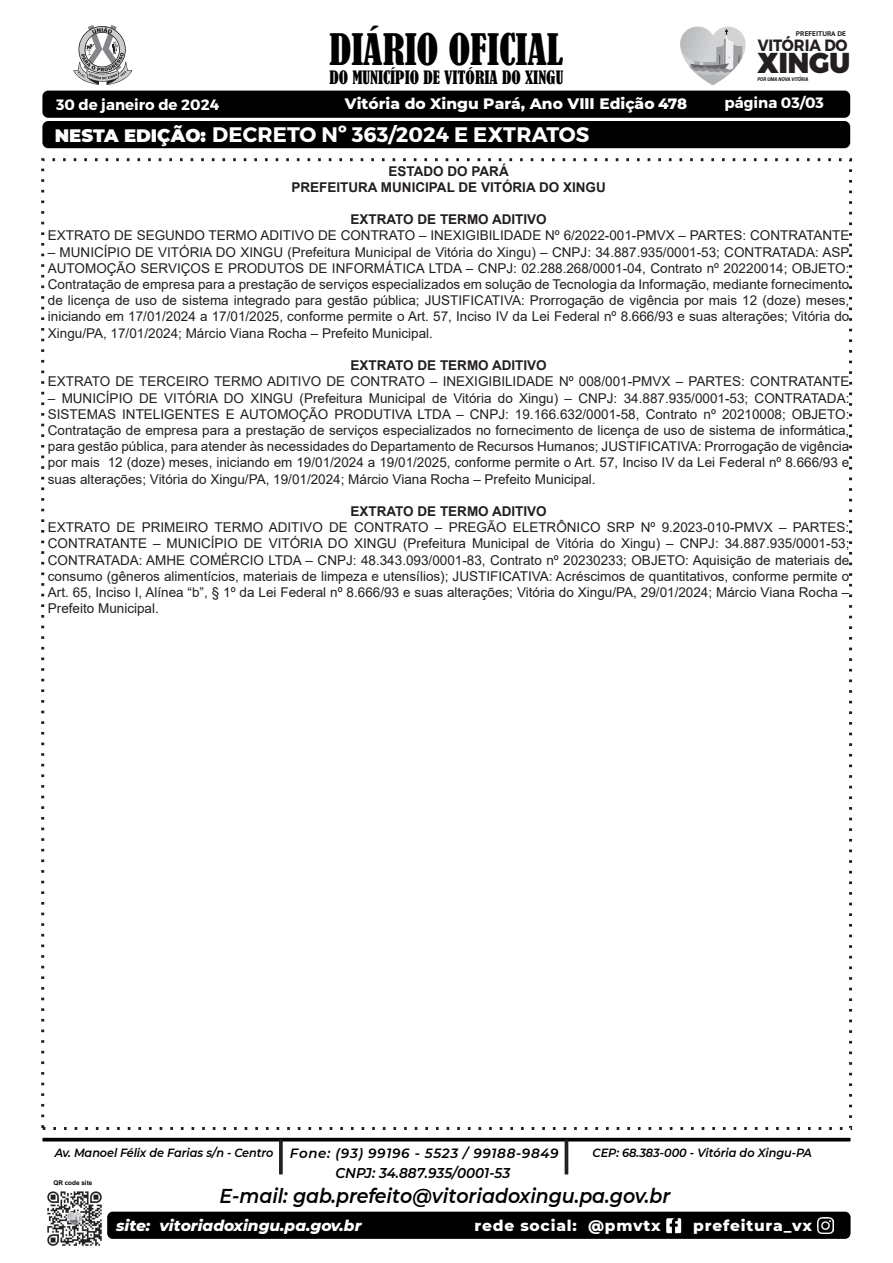
<style>
.page{position:relative;width:893px;height:1263px;background:#fff}
.page>*{position:absolute;margin:0;border:0;box-sizing:border-box;transform-origin:0 0}
.t1{font:condensed 40.65px "Bernard";color:#000}
.t2{font:900 28.65px "Montserrat";color:#231f20;scale:.95 1}
.t3{font:700 21px "Montserrat";letter-spacing:.01em;color:#fff}
.t4{font:italic 600 20.1px "Montserrat";color:#000;scale:.95 1}
.t5{font:900 18px "Montserrat";color:#fff}
.t6{font:condensed 17.25px "Bernard";color:#000}
.t7{font:700 16.35px "Montserrat";color:#231f20;scale:.91 1}
.t8{font:800 15.45px "Montserrat";color:#fff}
.t9{font:800 15.45px "Montserrat";letter-spacing:.05em;color:#fff}
.t10{font:italic 800 15.45px "Montserrat";color:#fff}
.t11{font:700 15px "Montserrat";color:#fff}
.t12{font:italic 600 14.25px "Montserrat";color:#000;scale:.95 1}
.t13{font:13.5px/16.2px "Arial";color:#231f20;text-align:justify}
.t14{font:700 13.5px/16.2px "Arial";color:#231f20;text-align:center}
.t15{font:italic 600 11.85px "Montserrat";color:#000;scale:.95 1}
.t16{font:700 6.75px "PT Sans";color:#231f20;scale:1.09 1}
.t17{font:700 6.45px "Arial";color:#000}
.t18{font:italic 900 5.25px "Roboto";color:#231f20;scale:.87 1}
.s1{font-size:15px}
.s2{font-size:13.35px}
</style>
<div class="page">
<div style="left:107px;top:1212px;width:743px;height:27px;background:#000;border-radius:6px"></div>
<hr style="left:42px;top:1138px;width:808px;height:3px;background:#000">
<svg style="left:680px;top:27px;width:65px;height:58px"></svg>
<img style="left:47px;top:1191px;width:55px;height:55px">
<div style="left:42px;top:121px;width:808px;height:27px;background:#000;border-radius:6px"></div>
<div style="left:42px;top:91px;width:808px;height:27px;background:#000;border-radius:6px"></div>
<svg style="left:73px;top:25px;width:59px;height:60px"></svg>
<svg style="left:279px;top:1139px;width:4px;height:35px"></svg>
<hr style="left:565px;top:1139px;width:3px;height:35px;background:#231f20">
<img style="left:818px;top:1218px;width:16px;height:15px">
<svg style="left:666px;top:1218px;width:15px;height:15px"></svg>
<h1 class="t1" style="left:329px;top:26px;width:236px">DIÁRIO OFICIAL</h1>
<p class="t6" style="left:330px;top:67px;width:235px">DO MUNICÍPIO DE VITÓRIA DO XINGU</p>
<p class="t16" style="left:796px;top:29px;width:47px">PREFEITURA DE</p>
<p class="t7" style="left:758px;top:35px;width:100px">VITÓRIA DO</p>
<p class="t18" style="left:757px;top:75px;width:60px">POR UMA NOVA VITÓRIA</p>
<h2 class="t2" style="left:758px;top:45px;width:99px">XINGU</h2>
<p class="t11" style="left:56px;top:95px;width:165px">30 de janeiro de 2024</p>
<p class="t11" style="left:725px;top:93px;width:101px">página 03/03</p>
<p class="t8" style="left:345px;top:93px;width:344px">Vitória do Xingu Pará, Ano VIII Edição <span class="s1">478</span></p>
<h3 class="t3" style="left:212px;top:122px;width:379px">DECRETO Nº 363/2024 E EXTRATOS</h3>
<h3 class="t5" style="left:55px;top:122px;width:153px">NESTA EDIÇÃO:</h3>
<p class="t14" style="left:291px;top:163px;width:316px">ESTADO DO PARÁ<br>PREFEITURA MUNICIPAL DE VITÓRIA DO XINGU</p>
<p class="t14" style="left:350px;top:212px;width:198px">EXTRATO DE TERMO ADITIVO</p>
<p class="t13" style="left:48px;top:228px;width:803px">EXTRATO DE SEGUNDO TERMO ADITIVO DE CONTRATO – INEXIGIBILIDADE Nº 6/2022-001-PMVX – PARTES: CONTRATANTE</p>
<p class="t13" style="left:48px;top:244px;width:803px">– MUNICÍPIO DE VITÓRIA DO XINGU (Prefeitura Municipal de Vitória do Xingu) – CNPJ: 34.887.935/0001-53; CONTRATADA: ASP AUTOMOÇÃO SERVIÇOS E PRODUTOS DE INFORMÁTICA LTDA – CNPJ: 02.288.268/0001-04, Contrato nº 20220014; OBJETO:<br>Contratação de empresa para a prestação de serviços especializados em solução de Tecnologia da Informação, mediante fornecimento de licença de uso de sistema integrado para gestão pública; JUSTIFICATIVA: Prorrogação de vigência por mais 12 (doze) meses, iniciando em 17/01/2024 a 17/01/2025, conforme permite o Art. 57, Inciso IV da Lei Federal nº 8.666/93 e suas alterações; Vitória do Xingu/PA, 17/01/2024; Márcio Viana Rocha – Prefeito Municipal.</p>
<p class="t14" style="left:350px;top:357px;width:198px">EXTRATO DE TERMO ADITIVO</p>
<p class="t13" style="left:48px;top:373px;width:803px">EXTRATO DE TERCEIRO TERMO ADITIVO DE CONTRATO – INEXIGIBILIDADE Nº 008/001-PMVX – PARTES: CONTRATANTE</p>
<p class="t13" style="left:48px;top:390px;width:803px">– MUNICÍPIO DE VITÓRIA DO XINGU (Prefeitura Municipal de Vitória do Xingu) – CNPJ: 34.887.935/0001-53; CONTRATADA:<br>SISTEMAS INTELIGENTES E AUTOMOÇÃO PRODUTIVA LTDA – CNPJ: 19.166.632/0001-58, Contrato nº 20210008; OBJETO:<br>Contratação de empresa para a prestação de serviços especializados no fornecimento de licença de uso de sistema de informática, para gestão pública, para atender às necessidades do Departamento de Recursos Humanos; JUSTIFICATIVA: Prorrogação de vigência por mais 12 (doze) meses, iniciando em 19/01/2024 a 19/01/2025, conforme permite o Art. 57, Inciso IV da Lei Federal nº 8.666/93 e suas alterações; Vitória do Xingu/PA, 19/01/2024; Márcio Viana Rocha – Prefeito Municipal.</p>
<p class="t14" style="left:350px;top:503px;width:198px">EXTRATO DE TERMO ADITIVO</p>
<p class="t13" style="left:48px;top:519px;width:803px">EXTRATO DE PRIMEIRO TERMO ADITIVO DE CONTRATO – PREGÃO ELETRÔNICO SRP Nº 9.2023-010-PMVX – PARTES:<br>CONTRATANTE – MUNICÍPIO DE VITÓRIA DO XINGU (Prefeitura Municipal de Vitória do Xingu) – CNPJ: 34.887.935/0001-53; CONTRATADA: AMHE COMÉRCIO LTDA – CNPJ: 48.343.093/0001-83, Contrato nº 20230233; OBJETO: Aquisição de materiais de consumo (gêneros alimentícios, materiais de limpeza e utensílios); JUSTIFICATIVA: Acréscimos de quantitativos, conforme permite o Art. 65, Inciso I, Alínea “b”, § 1º da Lei Federal nº 8.666/93 e suas alterações; Vitória do Xingu/PA, 29/01/2024; Márcio Viana Rocha – Prefeito Municipal.</p>
<p class="t15" style="left:55px;top:1144px;width:532px">Av. Manoel Félix de Farias s/n - Centro <span class="s2">Fone: (93) 99196 - 5523 / 99188-9849</span></p>
<p class="t15" style="left:592px;top:1144px;width:232px">CEP: 68.383-000 - Vitória do Xingu-PA</p>
<p class="t12" style="left:335px;top:1163px;width:185px">CNPJ: 34.887.935/0001-53</p>
<h3 class="t4" style="left:220px;top:1182px;width:476px">E-mail: gab.prefeito@vitoriadoxingu.pa.gov.br</h3>
<p class="t10" style="left:116px;top:1214px;width:247px">site: vitoriadoxingu.pa.gov.br</p>
<p class="t9" style="left:474px;top:1214px;width:188px">rede social: @pmvtx</p>
<p class="t9" style="left:693px;top:1214px;width:120px">prefeitura_vx</p>
<p class="t17" style="left:53px;top:1178px;width:40px">QR code site</p>
</div>
